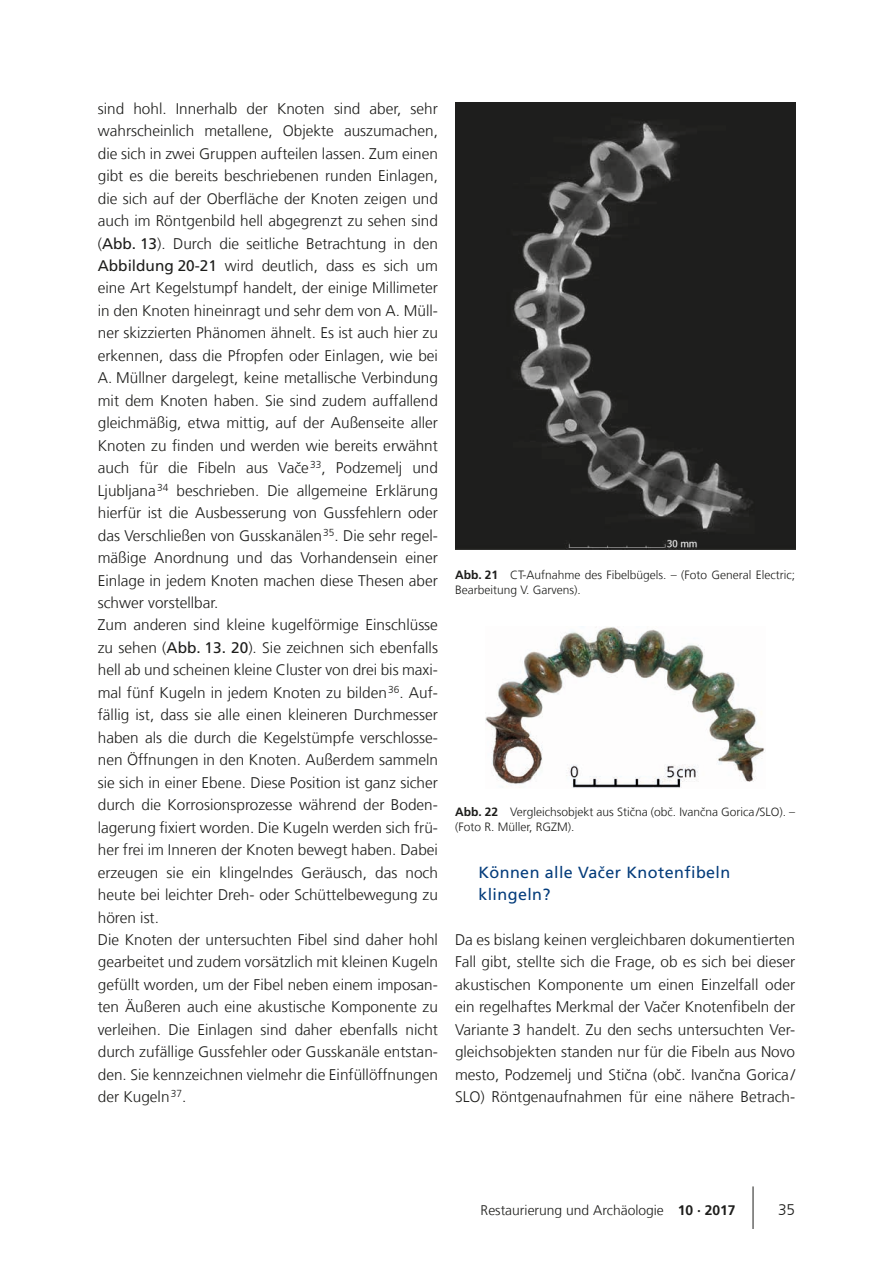
<style>
.page{position:relative;width:893px;height:1263px;background:#fff}
.page>*{position:absolute;margin:0;border:0;box-sizing:border-box;transform-origin:0 0}
.t1{font:16.2px/22.5px "Frutiger LT Com";letter-spacing:.025em;color:#043c7b}
.t2{font:300 15.3px/22.5px "Frutiger LT Com";color:#1d1d1b}
.t3{font:13.8px "Frutiger LT Com Light 2";color:#1d1d1b}
.t4{font:300 12px/15.5px "Frutiger LT Com";color:#1d1d1b}
.s1{font-weight:400}
.s2{font-family:"Frutiger LT Com Light 2";font-weight:400}
.s3{font-weight:700}
.s4{font-family:"Frutiger LT Com";font-weight:700}
</style>
<div class="page">
<hr style="left:753px;top:1186px;width:1px;height:43px;background:#1d1d1b">
<img style="left:455px;top:102px;width:340px;height:448px">
<img style="left:486px;top:627px;width:279px;height:161px">
<p class="t2" style="left:98px;top:97px;width:342px">sind hohl. Innerhalb der Knoten sind aber, sehr wahrscheinlich metallene, Objekte auszumachen, die sich in zwei Gruppen aufteilen lassen. Zum einen gibt es die bereits beschriebenen runden Einlagen, die sich auf der Oberfläche der Knoten zeigen und auch im Röntgenbild hell abgegrenzt zu sehen sind (<span class="s1">Abb. 13</span>). Durch die seitliche Betrachtung in den <span class="s1">Abbildung 20-21</span> wird deutlich, dass es sich um eine Art Kegelstumpf handelt, der einige Millimeter in den Knoten hineinragt und sehr dem von A. Müll&shy;ner skizzierten Phänomen ähnelt. Es ist auch hier zu erkennen, dass die Pfropfen oder Einlagen, wie bei A. Müllner dargelegt, keine metallische Verbindung mit dem Knoten haben. Sie sind zudem auffallend gleichmäßig, etwa mittig, auf der Außenseite aller Knoten zu finden und werden wie bereits erwähnt auch für die Fibeln aus Vače<sup>33</sup>, Podzemelj und Ljubljana<sup>34</sup> beschrieben. Die allgemeine Erklärung hierfür ist die Ausbesserung von Gussfehlern oder das Verschließen von Gusskanälen<sup>35</sup>. Die sehr regel&shy;mäßige Anordnung und das Vorhandensein einer Einlage in jedem Knoten machen diese Thesen aber schwer vorstellbar.<br>Zum anderen sind kleine kugelförmige Einschlüsse zu sehen (<span class="s1">Abb. 13. 20</span>). Sie zeichnen sich ebenfalls hell ab und scheinen kleine Cluster von drei bis maxi&shy;mal fünf Kugeln in jedem Knoten zu bilden<sup>36</sup>. Auf&shy;fällig ist, dass sie alle einen kleineren Durchmesser haben als die durch die Kegelstümpfe verschlosse&shy;nen Öffnungen in den Knoten. Außerdem sammeln sie sich in einer Ebene. Diese Position ist ganz sicher durch die Korrosionsprozesse während der Boden&shy;lagerung fixiert worden. Die Kugeln werden sich frü&shy;her frei im Inneren der Knoten bewegt haben. Dabei erzeugen sie ein klingelndes Geräusch, das noch heute bei leichter Dreh- oder Schüttelbewegung zu hören ist.<br>Die Knoten der untersuchten Fibel sind daher hohl gearbeitet und zudem vorsätzlich mit kleinen Kugeln gefüllt worden, um der Fibel neben einem imposan&shy;ten Äußeren auch eine akustische Komponente zu verleihen. Die Einlagen sind daher ebenfalls nicht durch zufällige Gussfehler oder Gusskanäle entstan&shy;den. Sie kennzeichnen vielmehr die Einfüllöffnungen der Kugeln<sup>37</sup><span class="s2">.</span></p>
<p class="t4" style="left:455px;top:567px;width:342px"><span class="s3">Abb. 21</span> CT-Aufnahme des Fibelbügels. – (Foto General Electric;<br>Bearbeitung V. Garvens).</p>
<p class="t4" style="left:455px;top:804px;width:342px"><span class="s3">Abb. 22</span> Vergleichsobjekt aus Stična (obč. Ivančna Gorica /SLO). – (Foto R. Müller, RGZM).</p>
<p class="t1" style="left:478px;top:861px;width:253px">Können alle Vačer Knotenfibeln klingeln?</p>
<p class="t2" style="left:455px;top:928px;width:342px;text-align:justify">Da es bislang keinen vergleichbaren dokumentierten Fall gibt, stellte sich die Frage, ob es sich bei dieser akustischen Komponente um einen Einzelfall oder ein regelhaftes Merkmal der Vačer Knotenfibeln der Variante 3 handelt. Zu den sechs untersuchten Ver&shy;gleichsobjekten standen nur für die Fibeln aus Novo mesto, Podzemelj und Stična (obč. Ivančna Gorica/ SLO) Röntgenaufnahmen für eine nähere Betrach<span class="s2">-</span></p>
<p class="t3" style="left:481px;top:1202px;width:256px">Restaurierung und Archäologie <span class="s4">10 · 2017</span></p>
<p class="t2" style="left:778px;top:1198px;width:19px">35</p>
</div>
